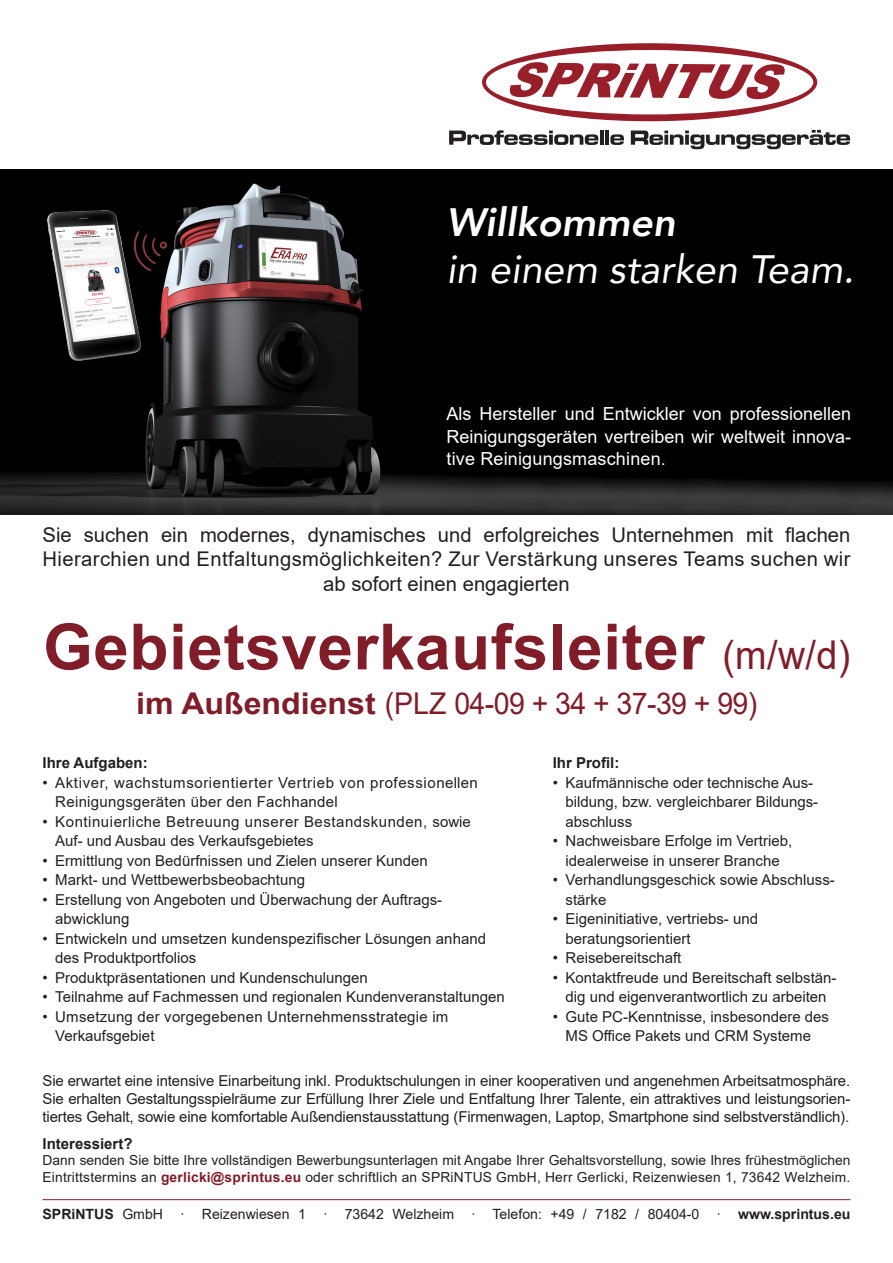
<style>
.page{position:relative;width:893px;height:1263px;background:#fff}
.page>*{position:absolute;margin:0;border:0;box-sizing:border-box;transform-origin:0 0}
.t1{font:700 63.75px "Arial";letter-spacing:.01em;color:#801d29}
.t2{font:italic 39.45px "Avenir";color:#fff}
.t3{font:italic 800 39.45px "Avenir";color:#fff}
.t4{font:30px "Arial";letter-spacing:-.02em;color:#801d29;scale:.95 1}
.t5{font:20.25px/24.3px "Arial";letter-spacing:.02em;color:#231f20}
.t6{font:20.25px "Arial";color:#231f20}
.t7{font:18px/22.5px "Arial";letter-spacing:.01em;color:#fff;text-align:justify}
.t8{font:15px/19.5px "Arial";color:#231f20}
.t9{font:15px/19.5px "Arial";letter-spacing:.04em;color:#231f20}
.t10{font:15px/19.5px "Arial";letter-spacing:.035em;color:#231f20}
.t11{font:700 15px "Arial";color:#231f20}
.t12{font:14.1px "Arial";color:#231f20}
.t13{font:13.8px/16.5px "Arial";color:#231f20}
.s1{font-weight:400;font-size:39.75px}
.s2{font-weight:700}
.s3{font-weight:700;color:#801d29}
</style>
<div class="page">
<img style="left:0;top:169px;width:893px;height:345px">
<img style="left:152px;top:229px;width:20px;height:51px">
<img style="left:37px;top:201px;width:115px;height:171px">
<hr style="left:43px;top:1199px;width:807px;height:1px;background:#801d29">
<svg style="left:449px;top:130px;width:149px;height:15px"></svg>
<hr style="left:600px;top:131px;width:3px;height:14px;background:#231f20">
<hr style="left:605px;top:131px;width:4px;height:14px;background:#231f20">
<svg style="left:610px;top:134px;width:14px;height:11px"></svg>
<svg style="left:631px;top:130px;width:219px;height:19px"></svg>
<svg style="left:482px;top:43px;width:335px;height:78px"></svg>
<p class="t3" style="left:446px;top:199px;width:230px">Willkommen</p>
<p class="t2" style="left:446px;top:245px;width:409px">in einem starken Team.</p>
<p class="t7" style="left:446px;top:402px;width:406px">Als Hersteller und Entwickler von professionellen Reinigungsgeräten vertreiben wir weltweit innova&shy;tive Reinigungsmaschinen.</p>
<p class="t5" style="left:43px;top:523px;width:809px">Sie suchen ein modernes, dynamisches und erfolgreiches Unternehmen mit flachen<br>Hierarchien und Entfaltungsmöglichkeiten? Zur Verstärkung unseres Teams suchen wir</p>
<p class="t6" style="left:323px;top:570px;width:248px">ab sofort einen engagierten</p>
<p class="t1" style="left:43px;top:602px;width:809px">Gebietsverkaufsleiter <span class="s1">(m/w/d)</span></p>
<p class="t4" style="left:136px;top:683px;width:655px"><span class="s2">im Außendienst</span> (PLZ 04-09 + 34 + 37-39 + 99)</p>
<p class="t11" style="left:553px;top:752px;width:68px">Ihr Profil:</p>
<p class="t8" style="left:566px;top:772px;width:254px;text-indent:-13px">• Kaufmännische oder technische Aus&shy;bildung, bzw. vergleichbarer Bildungs&shy;abschluss</p>
<p class="t8" style="left:553px;top:831px;width:241px;text-align:center">• Nachweisbare Erfolge im Vertrieb, idealerweise in unserer Branche</p>
<p class="t8" style="left:566px;top:870px;width:271px;text-indent:-13px">• Verhandlungsgeschick sowie Abschluss&shy;stärke</p>
<p class="t8" style="left:566px;top:909px;width:194px;text-indent:-13px">• Eigeninitiative, vertriebs- und beratungsorientiert</p>
<p class="t8" style="left:553px;top:948px;width:130px">• Reisebereitschaft</p>
<p class="t8" style="left:553px;top:967px;width:285px;text-align:center">• Kontaktfreude und Bereitschaft selbstän&shy;dig und eigenverantwortlich zu arbeiten</p>
<p class="t8" style="left:553px;top:1006px;width:278px;text-align:center">• Gute PC-Kenntnisse, insbesondere des<br>MS Office Pakets und CRM Systeme</p>
<p class="t11" style="left:43px;top:752px;width:107px">Ihre Aufgaben:</p>
<p class="t9" style="left:55px;top:772px;width:424px;text-indent:-13px">• Aktiver, wachstumsorientierter Vertrieb von professionellen<br>Reinigungsgeräten über den Fachhandel</p>
<p class="t10" style="left:55px;top:811px;width:417px;text-indent:-13px">• Kontinuierliche Betreuung unserer Bestandskunden, sowie<br>Auf- und Ausbau des Verkaufsgebietes</p>
<p class="t8" style="left:43px;top:850px;width:387px">• Ermittlung von Bedürfnissen und Zielen unserer Kunden</p>
<p class="t8" style="left:43px;top:870px;width:264px">• Markt- und Wettbewerbsbeobachtung</p>
<p class="t8" style="left:55px;top:889px;width:388px;text-indent:-13px">• Erstellung von Angeboten und Überwachung der Auftrags&shy;abwicklung</p>
<p class="t8" style="left:55px;top:928px;width:432px;text-indent:-13px">• Entwickeln und umsetzen kundenspezifischer Lösungen anhand des Produktportfolios</p>
<p class="t8" style="left:43px;top:967px;width:327px">• Produktpräsentationen und Kundenschulungen</p>
<p class="t8" style="left:43px;top:987px;width:464px">• Teilnahme auf Fachmessen und regionalen Kundenveranstaltungen</p>
<p class="t8" style="left:55px;top:1006px;width:394px;text-indent:-13px">• Umsetzung der vorgegebenen Unternehmensstrategie im<br>Verkaufsgebiet</p>
<p class="t8" style="left:43px;top:1072px;width:809px;line-height:18px;text-align:justify">Sie erwartet eine intensive Einarbeitung inkl. Produktschulungen in einer kooperativen und angenehmen Arbeitsatmosphäre.<br>Sie erhalten Gestaltungsspielräume zur Erfüllung Ihrer Ziele und Entfaltung Ihrer Talente, ein attraktives und leistungsorien&shy;tiertes Gehalt, sowie eine komfortable Außendienstausstattung (Firmenwagen, Laptop, Smartphone sind selbstverständlich).</p>
<p class="t11" style="left:43px;top:1133px;width:92px">Interessiert?</p>
<p class="t13" style="left:43px;top:1152px;width:809px">Dann senden Sie bitte Ihre vollständigen Bewerbungsunterlagen mit Angabe Ihrer Gehaltsvorstellung, sowie Ihres frühestmöglichen<br>Eintrittstermins an <span class="s3">gerlicki@sprintus.eu</span> oder schriftlich an SPRiNTUS GmbH, Herr Gerlicki, Reizenwiesen 1, 73642 Welzheim.</p>
<p class="t12" style="left:43px;top:1204px;width:809px"><span class="s2">SPRiNTUS</span> GmbH · Reizenwiesen 1 · 73642 Welzheim · Telefon: +49 / 7182 / 80404-0 · <span class="s2">www.sprintus.eu</span></p>
</div>
